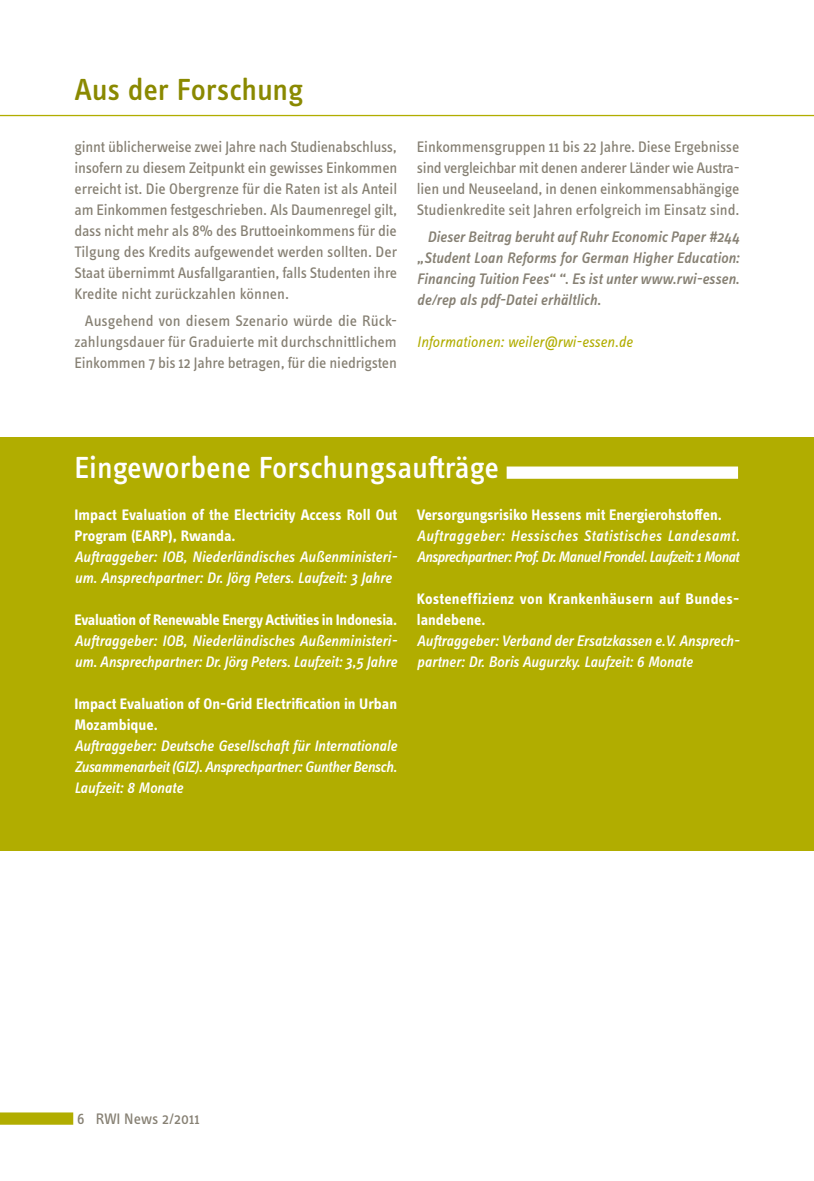
<style>
.page{position:relative;width:814px;height:1181px;background:#fff}
.page>*{position:absolute;margin:0;border:0;box-sizing:border-box;transform-origin:0 0}
.t1{font:500 31.5px "Info OT Text";color:#fff}
.t2{font:500 31.5px "Info OT Text";letter-spacing:-.01em;color:#8a8900}
.t3{font:15.75px/21px "Info OT Text";letter-spacing:-.01em;color:#868073;text-align:justify}
.t4{font:italic 500 15.75px/21px "Info OT Text";letter-spacing:-.005em;color:#fff}
.t5{font:700 15.75px/21px "Info OT Text";color:#fff}
.t6{font:italic 500 15.75px/21px "Info OT Text";letter-spacing:.005em;color:#868073;text-align:justify}
.t7{font:italic 15.75px "Info OT Text";letter-spacing:-.005em;color:#b1ad00}
</style>
<div class="page">
<hr style="left:0;top:115px;width:814px;height:1px;background:#b1ad00">
<div style="left:0;top:1112px;width:73px;height:12px;background:#b1ad00"></div>
<div style="left:0;top:437px;width:814px;height:414px;background:#b1ad00"></div>
<div style="left:506px;top:466px;width:232px;height:13px;background:#fff"></div>
<h1 class="t2" style="left:74px;top:70px;width:231px">Aus der Forschung</h1>
<p class="t3" style="left:74px;top:136px;width:324px">ginnt üblicherweise zwei Jahre nach Studienabschluss, insofern zu diesem Zeitpunkt ein gewisses Einkommen erreicht ist. Die Obergrenze für die Raten ist als Anteil am Einkommen festgeschrieben. Als Daumenregel gilt, dass nicht mehr als 8% des Bruttoeinkommens für die Tilgung des Kredits aufgewendet werden sollten. Der Staat übernimmt Ausfallgarantien, falls Studenten ihre Kredite nicht zurückzahlen können.</p>
<p class="t3" style="left:74px;top:309px;width:324px;text-indent:10px">Ausgehend von diesem Szenario würde die Rück&shy;zahlungsdauer für Graduierte mit durchschnittlichem Einkommen 7 bis 12 Jahre betragen, für die niedrigsten</p>
<p class="t3" style="left:417px;top:136px;width:324px">Einkommensgruppen 11 bis 22 Jahre. Diese Ergebnisse sind vergleichbar mit denen anderer Länder wie Austra&shy;lien und Neuseeland, in denen einkommensabhängige Studienkredite seit Jahren erfolgreich im Einsatz sind.</p>
<p class="t6" style="left:417px;top:225px;width:324px;text-indent:11px">Dieser Beitrag beruht auf Ruhr Economic Paper #244 „Student Loan Reforms for German Higher Education:<br>Financing Tuition Fees“ “. Es ist unter www.rwi-essen. de/rep als pdf-Datei erhältlich.</p>
<p class="t7" style="left:417px;top:332px;width:217px">Informationen: weiler@rwi-essen.de</p>
<h1 class="t1" style="left:74px;top:448px;width:426px">Eingeworbene Forschungsaufträge</h1>
<p class="t5" style="left:74px;top:504px;width:324px">Impact Evaluation of the Electricity Access Roll Out<br>Program (EARP), Rwanda.</p>
<p class="t4" style="left:74px;top:546px;width:324px">Auftraggeber: IOB, Niederländisches Außenministeri&shy;um. Ansprechpartner: Dr. Jörg Peters. Laufzeit: 3 Jahre</p>
<p class="t5" style="left:74px;top:609px;width:324px">Evaluation of Renewable Energy Activities in Indonesia.</p>
<p class="t4" style="left:74px;top:630px;width:324px">Auftraggeber: IOB, Niederländisches Außenministeri&shy;um. Ansprechpartner: Dr. Jörg Peters. Laufzeit: 3,5 Jahre</p>
<p class="t5" style="left:74px;top:693px;width:324px">Impact Evaluation of On-Grid Electrification in Urban<br>Mozambique.</p>
<p class="t4" style="left:74px;top:735px;width:324px;text-align:justify">Auftraggeber: Deutsche Gesellschaft für Internationale Zusammenarbeit (GIZ). Ansprechpartner: Gunther Bensch.<br>Laufzeit: 8 Monate</p>
<p class="t5" style="left:417px;top:504px;width:306px">Versorgungsrisiko Hessens mit Energierohstoffen.</p>
<p class="t4" style="left:417px;top:525px;width:324px">Auftraggeber: Hessisches Statistisches Landesamt.<br>Ansprechpartner: Prof. Dr. Manuel Frondel. Laufzeit: 1 Monat</p>
<p class="t5" style="left:417px;top:588px;width:322px">Kosteneffizienz von Krankenhäusern auf Bundes&shy;landebene.</p>
<p class="t4" style="left:417px;top:630px;width:324px">Auftraggeber: Verband der Ersatzkassen e.V. Ansprech&shy;partner: Dr. Boris Augurzky. Laufzeit: 6 Monate</p>
<p class="t3" style="left:77px;top:1107px;width:124px">6 RWI News 2/2011</p>
</div>
